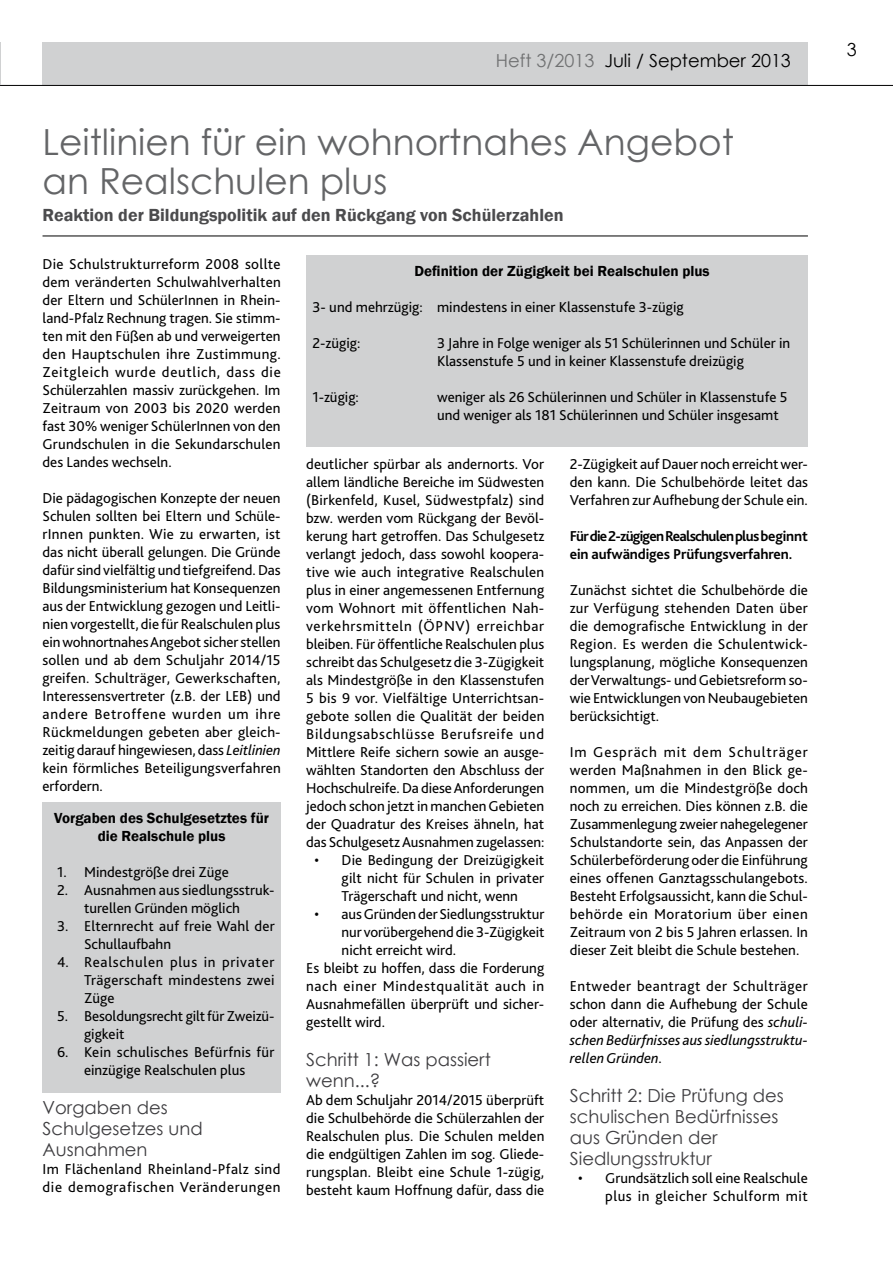
<style>
.page{position:relative;width:893px;height:1263px;background:#fff}
.page>*{position:absolute;margin:0;border:0;box-sizing:border-box;transform-origin:0 0}
.t1{font:36px/39px "Century Gothic";color:#646567}
.t2{font:18px/21px "Century Gothic";color:#3e3d40}
.t3{font:600 18px "Franklin Gothic";color:#4b4b4d}
.t4{font:18px "Century Gothic";color:#000}
.t5{font:15px/18px "Bliss 2";color:#000;text-align:justify}
.t6{font:600 15px/18px "Franklin Gothic";color:#000;text-align:center}
.t7{font:700 15px/18px "Bliss 2";letter-spacing:-.01em;color:#000}
.t8{font:15px/18px "Bliss 2";letter-spacing:.025em;color:#000}
.t9{font:15px "Bliss 2";letter-spacing:.045em;color:#000}
.s1{color:#707172}
.s2{font-style:italic}
</style>
<div class="page">
<div style="left:43px;top:43px;width:765px;height:42px;background:#d0d1d2"></div>
<hr style="left:0;top:85px;width:893px;height:1px;background:#000">
<hr style="left:43px;top:236px;width:765px;height:1px;background:#000">
<div style="left:43px;top:803px;width:238px;height:290px;background:#d0d1d2"></div>
<div style="left:306px;top:255px;width:502px;height:191px;background:#d0d1d2"></div>
<p class="t4" style="left:496px;top:48px;width:297px"><span class="s1">Heft 3/2013</span> Juli / September 2013</p>
<h1 class="t1" style="left:43px;top:122px;width:693px">Leitlinien für ein wohnortnahes Angebot an Realschulen plus</h1>
<p class="t3" style="left:43px;top:203px;width:523px">Reaktion der Bildungspolitik auf den Rückgang von Schülerzahlen</p>
<p class="t5" style="left:43px;top:254px;width:240px">Die Schulstrukturreform 2008 sollte dem veränderten Schulwahlverhalten der Eltern und SchülerInnen in Rhein&shy;land-Pfalz Rechnung tragen. Sie stimm&shy;ten mit den Füßen ab und verweigerten den Hauptschulen ihre Zustimmung.<br>Zeitgleich wurde deutlich, dass die Schülerzahlen massiv zurückgehen. Im Zeitraum von 2003 bis 2020 werden fast 30% weniger SchülerInnen von den Grundschulen in die Sekundarschulen des Landes wechseln.</p>
<p class="t5" style="left:43px;top:488px;width:240px">Die pädagogischen Konzepte der neuen Schulen sollten bei Eltern und Schüle&shy;rInnen punkten. Wie zu erwarten, ist das nicht überall gelungen. Die Gründe dafür sind vielfältig und tiefgreifend. Das Bildungsministerium hat Konsequenzen aus der Entwicklung gezogen und Leitli&shy;nien vorgestellt, die für Realschulen plus ein wohnortnahes Angebot sicher stellen sollen und ab dem Schuljahr 2014/15 greifen. Schulträger, Gewerkschaften, Interessensvertreter (z.B. der LEB) und andere Betroffene wurden um ihre Rückmeldungen gebeten aber gleich&shy;zeitig darauf hingewiesen, dass <span class="s2">Leitlinien </span>kein förmliches Beteiligungsverfahren erfordern.</p>
<p class="t6" style="left:54px;top:809px;width:216px">Vorgaben des Schulgesetztes für die Realschule plus</p>
<p class="t5" style="left:57px;top:862px;width:173px">1. Mindestgröße drei Züge</p>
<p class="t5" style="left:57px;top:880px;width:219px;text-align:center">2. Ausnahmen aus siedlungsstruk&shy;turellen Gründen möglich</p>
<p class="t5" style="left:84px;top:916px;width:192px;text-indent:-27px">3. Elternrecht auf freie Wahl der<br>Schullaufbahn</p>
<p class="t5" style="left:84px;top:952px;width:192px;text-indent:-27px">4. Realschulen plus in privater Trägerschaft mindestens zwei Züge</p>
<p class="t5" style="left:84px;top:1006px;width:192px;text-indent:-27px">5. Besoldungsrecht gilt für Zweizü&shy;gigkeit</p>
<p class="t5" style="left:57px;top:1042px;width:219px;text-align:center">6. Kein schulisches Befürfnis für einzügige Realschulen plus</p>
<p class="t2" style="left:43px;top:1097px;width:162px">Vorgaben des<br>Schulgesetzes und<br>Ausnahmen</p>
<p class="t8" style="left:43px;top:1160px;width:240px">Im Flächenland Rheinland-Pfalz sind die demografischen Veränderungen</p>
<p class="t6" style="left:415px;top:262px;width:297px">Definition der Zügigkeit bei Realschulen plus</p>
<p class="t5" style="left:313px;top:297px;width:373px">3- und mehrzügig: mindestens in einer Klassenstufe 3-zügig</p>
<p class="t5" style="left:313px;top:333px;width:49px">2-zügig:</p>
<p class="t5" style="left:437px;top:333px;width:355px">3 Jahre in Folge weniger als 51 Schülerinnen und Schüler in<br>Klassenstufe 5 und in keiner Klassenstufe dreizügig</p>
<p class="t5" style="left:313px;top:387px;width:48px">1-zügig:</p>
<p class="t5" style="left:437px;top:387px;width:352px">weniger als 26 Schülerinnen und Schüler in Klassenstufe 5 und weniger als 181 Schülerinnen und Schüler insgesamt</p>
<p class="t5" style="left:306px;top:454px;width:240px">deutlicher spürbar als andernorts. Vor allem ländliche Bereiche im Südwesten (Birkenfeld, Kusel, Südwestpfalz) sind bzw. werden vom Rückgang der Bevöl&shy;kerung hart getroffen. Das Schulgesetz verlangt jedoch, dass sowohl koopera&shy;tive wie auch integrative Realschulen plus in einer angemessenen Entfernung vom Wohnort mit öffentlichen Nah&shy;verkehrsmitteln (ÖPNV) erreichbar bleiben. Für öffentliche Realschulen plus schreibt das Schulgesetz die 3-Zügigkeit als Mindestgröße in den Klassenstufen 5 bis 9 vor. Vielfältige Unterrichtsan&shy;gebote sollen die Qualität der beiden Bildungsabschlüsse Berufsreife und Mittlere Reife sichern sowie an ausge&shy;wählten Standorten den Abschluss der Hochschulreife. Da diese Anforderungen jedoch schon jetzt in manchen Gebieten der Quadratur des Kreises ähneln, hat das Schulgesetz Ausnahmen zugelassen:</p>
<p class="t5" style="left:342px;top:850px;width:204px;text-indent:-27px">• Die Bedingung der Dreizügigkeit gilt nicht für Schulen in privater Trägerschaft und nicht, wenn</p>
<p class="t5" style="left:315px;top:904px;width:231px">• aus Gründen der Siedlungsstruktur</p>
<p class="t5" style="left:342px;top:922px;width:204px">nur vorübergehend die 3-Zügigkeit</p>
<p class="t5" style="left:342px;top:940px;width:116px">nicht erreicht wird.</p>
<p class="t5" style="left:306px;top:958px;width:240px">Es bleibt zu hoffen, dass die Forderung</p>
<p class="t9" style="left:306px;top:976px;width:240px">nach einer Mindestqualität auch in</p>
<p class="t5" style="left:306px;top:994px;width:240px">Ausnahmefällen überprüft und sicher-</p>
<p class="t5" style="left:306px;top:1012px;width:80px">gestellt wird.</p>
<p class="t2" style="left:306px;top:1048px;width:186px">Schritt 1: Was passiert wenn...?</p>
<p class="t5" style="left:306px;top:1090px;width:240px">Ab dem Schuljahr 2014/2015 überprüft die Schulbehörde die Schülerzahlen der Realschulen plus. Die Schulen melden die endgültigen Zahlen im sog. Gliede&shy;rungsplan. Bleibt eine Schule 1-zügig, besteht kaum Hoffnung dafür, dass die</p>
<p class="t5" style="left:570px;top:454px;width:240px">2-Zügigkeit auf Dauer noch erreicht wer&shy;den kann. Die Schulbehörde leitet das Verfahren zur Aufhebung der Schule ein.</p>
<p class="t7" style="left:570px;top:526px;width:240px">Für die 2-zügigen Realschulen plus beginnt ein aufwändiges Prüfungsverfahren.</p>
<p class="t5" style="left:570px;top:580px;width:240px">Zunächst sichtet die Schulbehörde die zur Verfügung stehenden Daten über die demografische Entwicklung in der Region. Es werden die Schulentwick&shy;lungsplanung, mögliche Konsequenzen der Verwaltungs- und Gebietsreform so&shy;wie Entwicklungen von Neubaugebieten berücksichtigt.</p>
<p class="t5" style="left:570px;top:742px;width:240px">Im Gespräch mit dem Schulträger werden Maßnahmen in den Blick ge&shy;nommen, um die Mindestgröße doch noch zu erreichen. Dies können z.B. die Zusammenlegung zweier nahegelegener Schulstandorte sein, das Anpassen der Schülerbeförderung oder die Einführung eines offenen Ganztagsschulangebots.<br>Besteht Erfolgsaussicht, kann die Schul&shy;behörde ein Moratorium über einen Zeitraum von 2 bis 5 Jahren erlassen. In dieser Zeit bleibt die Schule bestehen.</p>
<p class="t5" style="left:570px;top:976px;width:240px">Entweder beantragt der Schulträger schon dann die Aufhebung der Schule oder alternativ, die Prüfung des <span class="s2">schuli&shy;schen Bedürfnisses aus siedlungsstruktu&shy;rellen Gründen</span>.</p>
<p class="t2" style="left:570px;top:1084px;width:216px">Schritt 2: Die Prüfung des schulischen Bedürfnisses aus Gründen der<br>Siedlungsstruktur</p>
<p class="t5" style="left:578px;top:1168px;width:231px;text-align:right">• Grundsätzlich soll eine Realschule plus in gleicher Schulform mit</p>
<p class="t4" style="left:847px;top:37px;width:11px">3</p>
</div>
